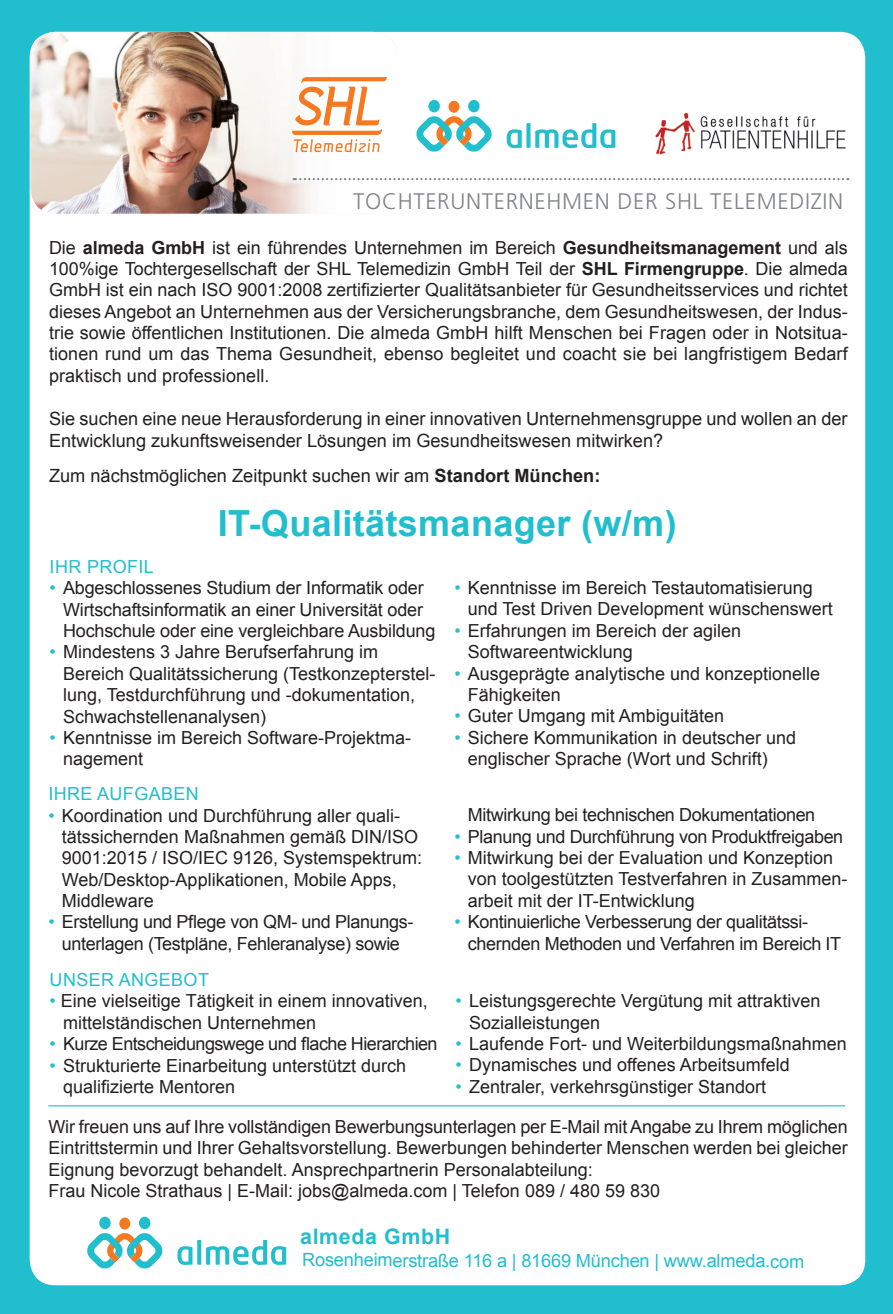
<style>
.page{position:relative;width:893px;height:1314px;background:#21bece}
.page>*{position:absolute;margin:0;border:0;box-sizing:border-box;transform-origin:0 0}
.t1{font:700 36px "Arial";letter-spacing:.01em;color:#21bece}
.t2{font:300 22.5px "Frutiger LT Pro";letter-spacing:.03em;color:#808285}
.t3{font:700 21.38px "Arial";letter-spacing:.025em;color:#21bece}
.t4{font:18.22px/21.8px "Arial";color:#231f20}
.t5{font:18.22px "Arial";letter-spacing:-.015em;color:#21bece}
.t6{font:18px/21.4px "Arial";color:#231f20}
.t7{font:18px/21.4px "Arial";letter-spacing:-.02em;color:#231f20;text-align:center}
.t8{font:18px "Arial";letter-spacing:-.03em;color:#231f20}
.t9{font:18px "Arial";letter-spacing:.02em;color:#21bece}
.s1{font-weight:700}
.s2{color:#26becf}
</style>
<div class="page">
<div style="left:30px;top:32px;width:835px;height:1253px;background:#fff;border-radius:26px"></div>
<img style="left:30px;top:32px;width:368px;height:182px">
<svg style="left:292px;top:77px;width:95px;height:75px"></svg>
<img style="left:655px;top:112px;width:191px;height:43px">
<svg style="left:526px;top:123px;width:4px;height:25px"></svg>
<svg style="left:507px;top:129px;width:15px;height:19px"></svg>
<svg style="left:535px;top:123px;width:80px;height:25px"></svg>
<div style="left:448px;top:101px;width:11px;height:12px;background:#f47921;border-radius:50%"></div>
<div style="left:468px;top:100px;width:12px;height:12px;background:#21bece;border-radius:50%"></div>
<div style="left:428px;top:100px;width:12px;height:12px;background:#21bece;border-radius:50%"></div>
<svg style="left:416px;top:116px;width:76px;height:36px"></svg>
<svg style="left:294px;top:178px;width:554px;height:2px"></svg>
<svg style="left:197px;top:1240px;width:4px;height:25px"></svg>
<svg style="left:177px;top:1246px;width:15px;height:19px"></svg>
<svg style="left:206px;top:1240px;width:80px;height:25px"></svg>
<div style="left:119px;top:1217px;width:11px;height:12px;background:#f47921;border-radius:50%"></div>
<div style="left:139px;top:1217px;width:11px;height:12px;background:#21bece;border-radius:50%"></div>
<div style="left:99px;top:1217px;width:12px;height:12px;background:#21bece;border-radius:50%"></div>
<svg style="left:87px;top:1233px;width:76px;height:36px"></svg>
<hr style="left:48px;top:1105px;width:797px;height:1px;background:#21bece">
<p class="t2" style="left:353px;top:188px;width:492px">TOCHTERUNTERNEHMEN DER SHL TELEMEDIZIN</p>
<p class="t6" style="left:49px;top:237px;width:800px;text-align:justify">Die <span class="s1">almeda GmbH</span> ist ein führendes Unternehmen im Bereich <span class="s1">Gesundheitsmanagement</span> und als 100%ige Tochtergesellschaft der SHL Telemedizin GmbH Teil der <span class="s1">SHL Firmengruppe</span>. Die almeda GmbH ist ein nach ISO 9001:2008 zertifizierter Qualitätsanbieter für Gesundheitsservices und richtet dieses Angebot an Unternehmen aus der Versicherungsbranche, dem Gesundheitswesen, der Indus&shy;trie sowie öffentlichen Institutionen. Die almeda GmbH hilft Menschen bei Fragen oder in Notsitua&shy;tionen rund um das Thema Gesundheit, ebenso begleitet und coacht sie bei langfristigem Bedarf praktisch und professionell.</p>
<p class="t4" style="left:49px;top:408px;width:800px">Sie suchen eine neue Herausforderung in einer innovativen Unternehmensgruppe und wollen an der<br>Entwicklung zukunftsweisender Lösungen im Gesundheitswesen mitwirken?</p>
<p class="t4" style="left:49px;top:465px;width:553px">Zum nächstmöglichen Zeitpunkt suchen wir am <span class="s1">Standort München:</span></p>
<h1 class="t1" style="left:218px;top:499px;width:460px">IT-Qualitätsmanager (w/m)</h1>
<p class="t9" style="left:50px;top:555px;width:106px"><span class="s2">IHR</span> PROFIL</p>
<p class="t6" style="left:63px;top:577px;width:374px;text-indent:-14px"><span class="s2">•</span> Abgeschlossenes Studium der Informatik oder<br>Wirtschaftsinformatik an einer Universität oder<br>Hochschule oder eine vergleichbare Ausbildung</p>
<p class="t6" style="left:63px;top:642px;width:374px;text-indent:-14px"><span class="s2">•</span> Mindestens 3 Jahre Berufserfahrung im Bereich Qualitätssicherung (Testkonzepterstel&shy;lung, Testdurchführung und -dokumentation, Schwachstellenanalysen)</p>
<p class="t6" style="left:63px;top:727px;width:350px;text-indent:-14px"><span class="s2">•</span> Kenntnisse im Bereich Software-Projektma&shy;nagement</p>
<p class="t9" style="left:48px;top:782px;width:152px">IHRE AUFGABEN</p>
<p class="t6" style="left:62px;top:805px;width:362px;text-indent:-14px"><span class="s2">•</span> Koordination und Durchführung aller quali&shy;tätssichernden Maßnahmen gemäß DIN/ISO 9001:2015 / ISO/IEC 9126, Systemspektrum:<br>Web/Desktop-Applikationen, Mobile Apps, Middleware</p>
<p class="t7" style="left:48px;top:912px;width:366px"><span class="s2">•</span> Erstellung und Pflege von QM- und Planungs&shy;unterlagen (Testpläne, Fehleranalyse) sowie</p>
<p class="t9" style="left:50px;top:968px;width:161px">UNSER ANGEBOT</p>
<p class="t6" style="left:63px;top:990px;width:366px;text-indent:-14px"><span class="s2">•</span> Eine vielseitige Tätigkeit in einem innovativen, mittelständischen Unternehmen</p>
<p class="t8" style="left:50px;top:1032px;width:389px"><span class="s2">•</span> Kurze Entscheidungswege und flache Hierarchien</p>
<p class="t6" style="left:63px;top:1055px;width:345px;text-indent:-14px"><span class="s2">•</span> Strukturierte Einarbeitung unterstützt durch qualifizierte Mentoren</p>
<p class="t6" style="left:468px;top:577px;width:366px;text-indent:-14px"><span class="s2">•</span> Kenntnisse im Bereich Testautomatisierung und Test Driven Development wünschenswert</p>
<p class="t6" style="left:468px;top:620px;width:275px;text-indent:-14px"><span class="s2">•</span> Erfahrungen im Bereich der agilen<br>Softwareentwicklung</p>
<p class="t6" style="left:468px;top:663px;width:354px;text-indent:-14px"><span class="s2">•</span> Ausgeprägte analytische und konzeptionelle<br>Fähigkeiten</p>
<p class="t6" style="left:454px;top:705px;width:271px"><span class="s2">•</span> Guter Umgang mit Ambiguitäten</p>
<p class="t6" style="left:468px;top:727px;width:330px;text-indent:-14px"><span class="s2">•</span> Sichere Kommunikation in deutscher und englischer Sprache (Wort und Schrift)</p>
<p class="t7" style="left:468px;top:804px;width:349px">Mitwirkung bei technischen Dokumentationen</p>
<p class="t7" style="left:454px;top:826px;width:390px"><span class="s2">•</span> Planung und Durchführung von Produktfreigaben</p>
<p class="t6" style="left:468px;top:847px;width:381px;text-indent:-14px"><span class="s2">•</span> Mitwirkung bei der Evaluation und Konzeption von toolgestützten Testverfahren in Zusammen&shy;arbeit mit der IT-Entwicklung</p>
<p class="t7" style="left:468px;top:911px;width:375px;text-align:left;text-indent:-14px"><span class="s2">•</span> Kontinuierliche Verbesserung der qualitätssi&shy;chernden Methoden und Verfahren im Bereich IT</p>
<p class="t6" style="left:469px;top:990px;width:353px;text-indent:-14px"><span class="s2">•</span> Leistungsgerechte Vergütung mit attraktiven<br>Sozialleistungen</p>
<p class="t6" style="left:456px;top:1033px;width:393px"><span class="s2">•</span> Laufende Fort- und Weiterbildungsmaßnahmen</p>
<p class="t6" style="left:456px;top:1054px;width:336px"><span class="s2">•</span> Dynamisches und offenes Arbeitsumfeld</p>
<p class="t6" style="left:456px;top:1076px;width:312px"><span class="s2">•</span> Zentraler, verkehrsgünstiger Standort</p>
<p class="t6" style="left:48px;top:1116px;width:801px">Wir freuen uns auf Ihre vollständigen Bewerbungsunterlagen per E-Mail mit Angabe zu Ihrem möglichen Eintrittstermin und Ihrer Gehaltsvorstellung. Bewerbungen behinderter Menschen werden bei gleicher Eignung bevorzugt behandelt. Ansprechpartnerin Personalabteilung:<br>Frau Nicole Strathaus | E-Mail: jobs@almeda.com | Telefon 089 / 480 59 830</p>
<p class="t3" style="left:300px;top:1222px;width:152px">almeda GmbH</p>
<p class="t5" style="left:302px;top:1248px;width:504px">Rosenheimerstraße 116 a | 81669 München | www.almeda.com</p>
</div>
